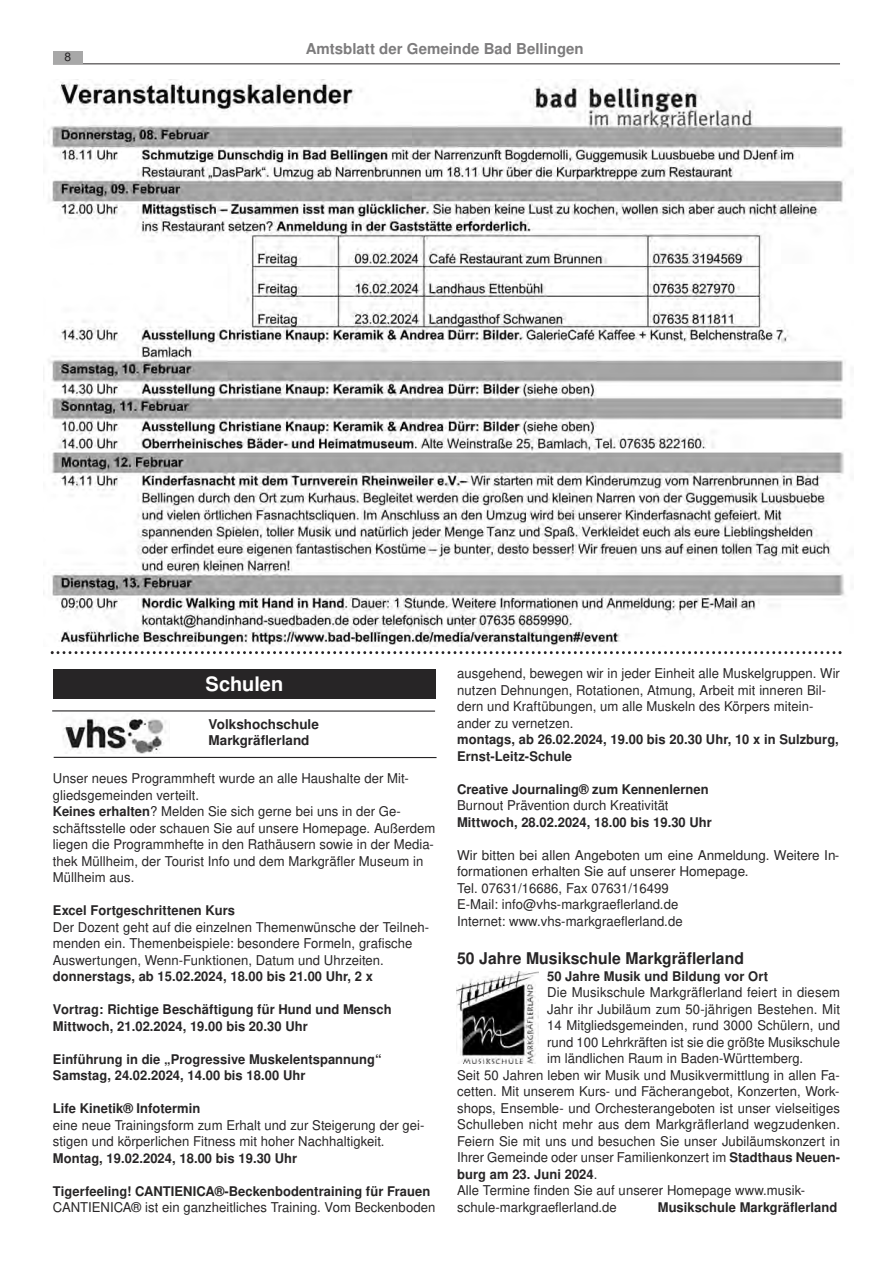
<style>
.page{position:relative;width:893px;height:1263px;background:#fff}
.page>*{position:absolute;margin:0;border:0;box-sizing:border-box;transform-origin:0 0}
.t1{font:700 19.95px "Nimbus San L";color:#fff}
.t2{font:700 16.2px "Nimbus San L";letter-spacing:.005em;color:#272526}
.t3{font:700 15px "Nimbus San L";color:#7d7c7d}
.t4{font:13.5px/16.5px "Nimbus San L";letter-spacing:.005em;color:#272526}
.t5{font:700 13.5px/16.2px "Nimbus San L";color:#272526}
.t6{font:700 13.35px/16.5px "Nimbus San L";letter-spacing:.005em;color:#272526}
.t7{font:12px "Nimbus San L";color:#272526}
.s1{font-weight:700;font-size:13.35px}
.s2{font-weight:400;font-size:13.5px}
</style>
<div class="page">
<hr style="left:53px;top:63px;width:787px;height:1px;background:#272526">
<div style="left:53px;top:51px;width:30px;height:12px;background:#a8a8a8"></div>
<img style="left:43px;top:80px;width:803px;height:566px">
<div style="left:53px;top:669px;width:383px;height:30px;background:#272526"></div>
<img style="left:62px;top:717px;width:105px;height:37px">
<hr style="left:52px;top:710px;width:383px;height:2px;background:#272526">
<hr style="left:54px;top:757px;width:382px;height:1px;background:#272526">
<svg style="left:51px;top:651px;width:790px;height:3px"></svg>
<img style="left:456px;top:971px;width:82px;height:93px">
<p class="t7" style="left:64px;top:52px;width:8px">8</p>
<p class="t3" style="left:306px;top:43px;width:279px">Amtsblatt der Gemeinde Bad Bellingen</p>
<h1 class="t1" style="left:205px;top:677px;width:79px">Schulen</h1>
<p class="t5" style="left:208px;top:718px;width:112px">Volkshochschule<br>Markgräflerland</p>
<p class="t4" style="left:53px;top:772px;width:384px">Unser neues Programmheft wurde an alle Haushalte der Mit&shy;gliedsgemeinden verteilt.<br><span class="s1">Keines erhalten</span>? Melden Sie sich gerne bei uns in der Ge&shy;schäftsstelle oder schauen Sie auf unsere Homepage. Außerdem liegen die Programmhefte in den Rathäusern sowie in der Media&shy;thek Müllheim, der Tourist Info und dem Markgräfler Museum in Müllheim aus.</p>
<p class="t6" style="left:53px;top:904px;width:183px">Excel Fortgeschrittenen Kurs</p>
<p class="t4" style="left:53px;top:920px;width:378px">Der Dozent geht auf die einzelnen Themenwünsche der Teilneh&shy;menden ein. Themenbeispiele: besondere Formeln, grafische<br>Auswertungen, Wenn-Funktionen, Datum und Uhrzeiten.</p>
<p class="t6" style="left:53px;top:970px;width:321px">donnerstags, ab 15.02.2024, 18.00 bis 21.00 Uhr, 2 x</p>
<p class="t6" style="left:53px;top:1003px;width:340px">Vortrag: Richtige Beschäftigung für Hund und Mensch<br>Mittwoch, 21.02.2024, 19.00 bis 20.30 Uhr</p>
<p class="t6" style="left:53px;top:1052px;width:330px">Einführung in die „Progressive Muskelentspannung“<br>Samstag, 24.02.2024, 14.00 bis 18.00 Uhr</p>
<p class="t6" style="left:53px;top:1102px;width:149px">Life Kinetik® Infotermin</p>
<p class="t4" style="left:53px;top:1118px;width:373px">eine neue Trainingsform zum Erhalt und zur Steigerung der gei&shy;stigen und körperlichen Fitness mit hoher Nachhaltigkeit.</p>
<p class="t6" style="left:53px;top:1151px;width:246px">Montag, 19.02.2024, 18.00 bis 19.30 Uhr</p>
<p class="t6" style="left:53px;top:1184px;width:379px">Tigerfeeling! CANTIENICA®-Beckenbodentraining für Frauen</p>
<p class="t4" style="left:53px;top:1201px;width:384px">CANTIENICA® ist ein ganzheitliches Training. Vom Beckenboden</p>
<p class="t4" style="left:457px;top:666px;width:384px">ausgehend, bewegen wir in jeder Einheit alle Muskelgruppen. Wir nutzen Dehnungen, Rotationen, Atmung, Arbeit mit inneren Bil&shy;dern und Kraftübungen, um alle Muskeln des Körpers mitein&shy;ander zu vernetzen.</p>
<p class="t6" style="left:457px;top:733px;width:383px">montags, ab 26.02.2024, 19.00 bis 20.30 Uhr, 10 x in Sulzburg,<br>Ernst-Leitz-Schule</p>
<p class="t6" style="left:457px;top:782px;width:253px">Creative Journaling® zum Kennenlernen</p>
<p class="t4" style="left:457px;top:798px;width:213px">Burnout Prävention durch Kreativität</p>
<p class="t6" style="left:457px;top:815px;width:256px">Mittwoch, 28.02.2024, 18.00 bis 19.30 Uhr</p>
<p class="t4" style="left:457px;top:848px;width:384px">Wir bitten bei allen Angeboten um eine Anmeldung. Weitere In&shy;formationen erhalten Sie auf unserer Homepage.<br>Tel. 07631/16686, Fax 07631/16499<br>E-Mail: info@vhs-markgraeflerland.de<br>Internet: www.vhs-markgraeflerland.de</p>
<p class="t2" style="left:457px;top:953px;width:288px">50 Jahre Musikschule Markgräflerland</p>
<p class="t6" style="left:547px;top:969px;width:222px">50 Jahre Musik und Bildung vor Ort</p>
<p class="t4" style="left:547px;top:986px;width:294px">Die Musikschule Markgräflerland feiert in diesem</p>
<p class="t4" style="left:547px;top:1002px;width:294px">Jahr ihr Jubiläum zum 50-jährigen Bestehen. Mit</p>
<p class="t4" style="left:547px;top:1019px;width:294px">14 Mitgliedsgemeinden, rund 3000 Schülern, und</p>
<p class="t4" style="left:547px;top:1035px;width:294px">rund 100 Lehrkräften ist sie die größte Musikschule</p>
<p class="t4" style="left:547px;top:1052px;width:257px">im ländlichen Raum in Baden-Württemberg.</p>
<p class="t4" style="left:457px;top:1068px;width:384px">Seit 50 Jahren leben wir Musik und Musikvermittlung in allen Fa-</p>
<p class="t4" style="left:457px;top:1085px;width:384px">cetten. Mit unserem Kurs- und Fächerangebot, Konzerten, Work-</p>
<p class="t4" style="left:457px;top:1101px;width:384px">shops, Ensemble- und Orchesterangeboten ist unser vielseitiges</p>
<p class="t4" style="left:457px;top:1118px;width:384px">Schulleben nicht mehr aus dem Markgräflerland wegzudenken.</p>
<p class="t4" style="left:457px;top:1134px;width:384px">Feiern Sie mit uns und besuchen Sie unser Jubiläumskonzert in</p>
<p class="t4" style="left:457px;top:1151px;width:384px">Ihrer Gemeinde oder unser Familienkonzert im <span class="s1">Stadthaus Neuen-</span></p>
<p class="t6" style="left:457px;top:1167px;width:142px">burg am 23. Juni 2024<span class="s2">.</span></p>
<p class="t4" style="left:457px;top:1184px;width:349px">Alle Termine finden Sie auf unserer Homepage www.musik&shy;schule-markgraeflerland.de</p>
<p class="t6" style="left:657px;top:1200px;width:181px">Musikschule Markgräflerland</p>
</div>
